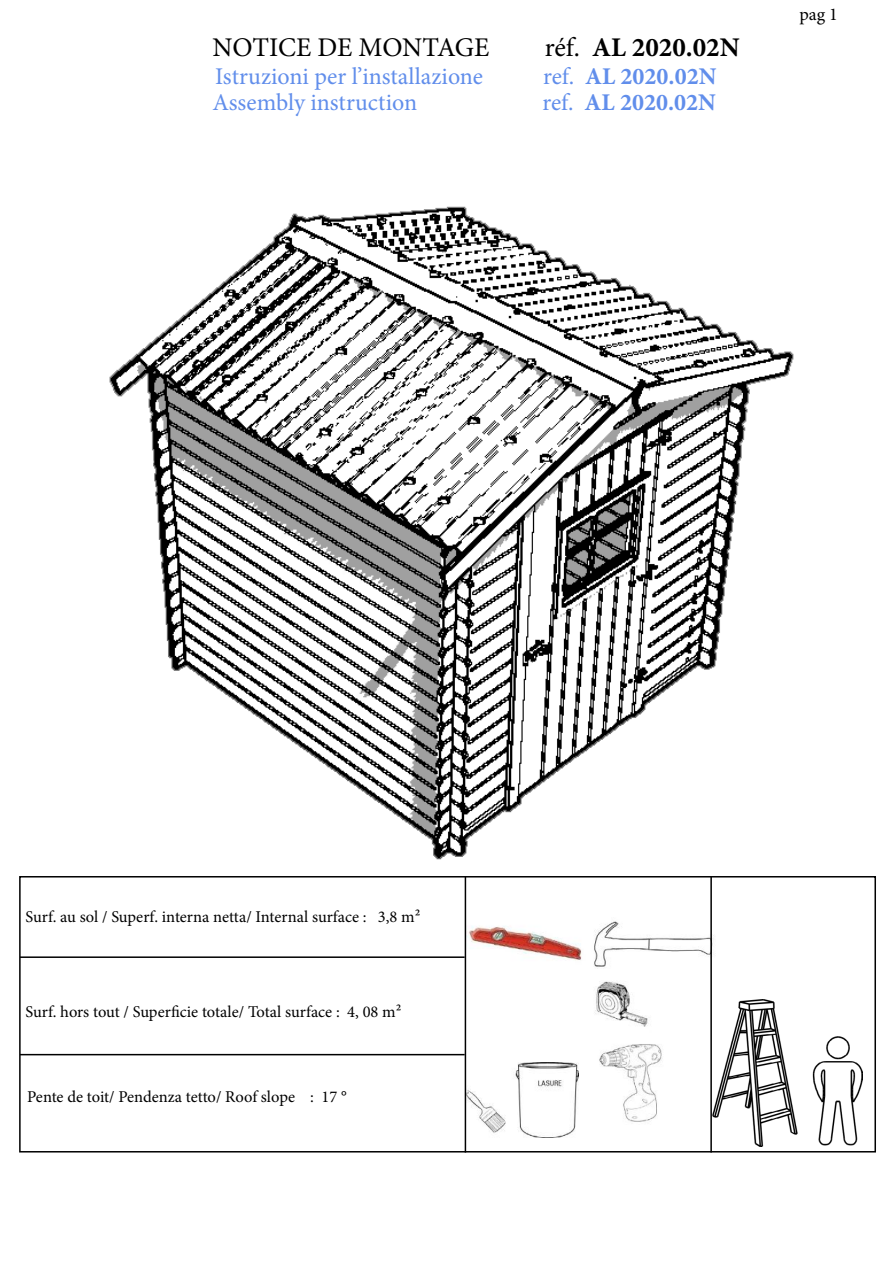
<style>
.page{position:relative;width:893px;height:1263px;background:#fff}
.page>*{position:absolute;margin:0;border:0;box-sizing:border-box;transform-origin:0 0}
.t1{font:27px "Minion Pro";letter-spacing:-.01em;color:#000}
.t2{font:700 27px "Minion Pro";color:#000}
.t3{font:24px "Minion Pro";color:#618eeb}
.t4{font:700 24px "Minion Pro";color:#618eeb}
.t5{font:18px "Minion Pro";color:#000}
.t6{font:16.5px "Minion Pro";color:#000}
.s1{font-weight:400}
</style>
<div class="page">
<img style="left:109px;top:206px;width:685px;height:654px">
<div style="left:19px;top:876px;width:857px;height:276px;border:2px solid #000"></div>
<img style="left:594px;top:921px;width:120px;height:201px">
<img style="left:466px;top:914px;width:116px;height:50px">
<img style="left:712px;top:1000px;width:150px;height:147px">
<img style="left:466px;top:1063px;width:113px;height:75px">
<hr style="left:465px;top:877px;width:1px;height:275px;background:#000">
<hr style="left:710px;top:877px;width:2px;height:275px;background:#000">
<hr style="left:20px;top:956px;width:445px;height:2px;background:#000">
<hr style="left:20px;top:1054px;width:445px;height:1px;background:#000">
<h1 class="t1" style="left:213px;top:29px;width:278px">NOTICE DE MONTAGE</h1>
<h1 class="t2" style="left:545px;top:28px;width:197px"><span class="s1">réf.</span> AL 2020.02N</h1>
<h2 class="t3" style="left:213px;top:86px;width:206px">Assembly instruction</h2>
<h2 class="t4" style="left:542px;top:85px;width:175px"><span class="s1">ref.</span> AL 2020.02N</h2>
<h2 class="t3" style="left:215px;top:60px;width:269px">Istruzioni per l’installazione</h2>
<h2 class="t4" style="left:543px;top:59px;width:175px"><span class="s1">ref.</span> AL 2020.02N</h2>
<p class="t5" style="left:799px;top:2px;width:40px">pag 1</p>
<p class="t6" style="left:25px;top:906px;width:396px">Surf. au sol / Superf. interna netta/ Internal surface : 3,8 m²</p>
<p class="t6" style="left:25px;top:1000px;width:377px">Surf. hors tout / Superficie totale/ Total surface : 4, 08 m²</p>
<p class="t6" style="left:27px;top:1085px;width:321px">Pente de toit/ Pendenza tetto/ Roof slope : 17 °</p>
</div>
